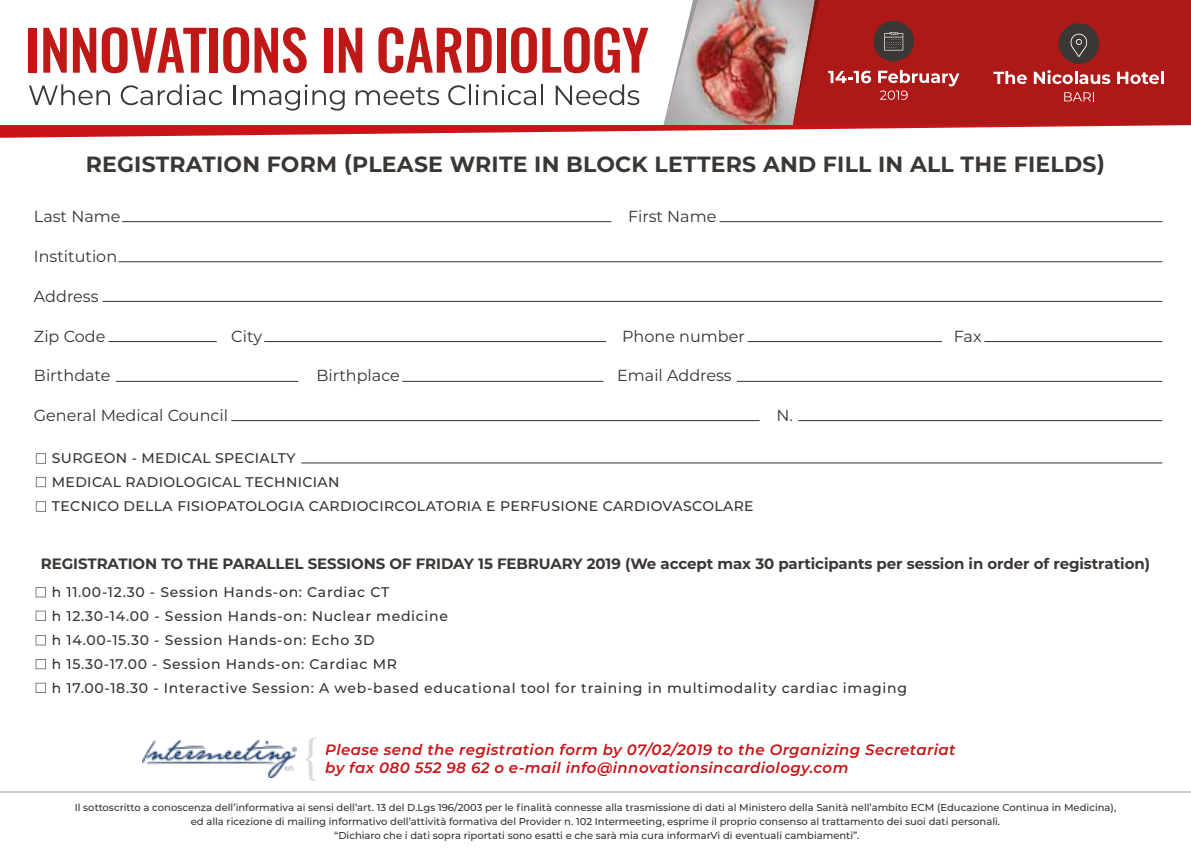
<style>
.page{position:relative;width:1191px;height:851px;background:#fff}
.page>*{position:absolute;margin:0;border:0;box-sizing:border-box;transform-origin:0 0}
.t1{font:700 22px "Montserrat";letter-spacing:.01em;color:#3b3735}
.t2{font:16px "Montserrat";color:#333}
.t3{font:italic 600 15px/18px "Montserrat";letter-spacing:.025em;color:#c91517}
.t4{font:700 15px "Montserrat";letter-spacing:-.005em;color:#3b3735}
.t5{font:500 14px/24px "Montserrat";letter-spacing:.05em;color:#333}
.t6{font:500 14px/24px "Montserrat";letter-spacing:.025em;color:#333}
.t7{font:500 10px/14px "Montserrat";color:#333;text-align:center}
</style>
<div class="page">
<svg style="left:0;top:0;width:1191px;height:138px"></svg>
<svg style="left:36px;top:587px;width:10px;height:10px"></svg>
<svg style="left:36px;top:610px;width:10px;height:10px"></svg>
<svg style="left:36px;top:635px;width:10px;height:10px"></svg>
<svg style="left:36px;top:659px;width:10px;height:10px"></svg>
<svg style="left:36px;top:682px;width:10px;height:10px"></svg>
<hr style="left:0;top:791px;width:1191px;height:1px;background:#cdcccc">
<img style="left:142px;top:740px;width:155px;height:37px">
<svg style="left:305px;top:737px;width:12px;height:44px"></svg>
<svg style="left:36px;top:453px;width:10px;height:10px"></svg>
<svg style="left:36px;top:477px;width:10px;height:10px"></svg>
<svg style="left:36px;top:501px;width:10px;height:10px"></svg>
<hr style="left:122px;top:221px;width:489px;height:1px;background:#333">
<hr style="left:118px;top:261px;width:1044px;height:1px;background:#333">
<hr style="left:102px;top:301px;width:1060px;height:1px;background:#333">
<hr style="left:109px;top:341px;width:108px;height:1px;background:#333">
<hr style="left:116px;top:381px;width:182px;height:1px;background:#333">
<hr style="left:231px;top:420px;width:528px;height:1px;background:#333">
<hr style="left:301px;top:462px;width:861px;height:1px;background:#333">
<hr style="left:798px;top:420px;width:364px;height:1px;background:#333">
<hr style="left:402px;top:381px;width:201px;height:1px;background:#333">
<hr style="left:737px;top:381px;width:425px;height:1px;background:#333">
<hr style="left:264px;top:341px;width:342px;height:1px;background:#333">
<hr style="left:747px;top:341px;width:195px;height:1px;background:#333">
<hr style="left:984px;top:341px;width:178px;height:1px;background:#333">
<hr style="left:719px;top:221px;width:443px;height:1px;background:#333">
<h1 class="t1" style="left:86px;top:148px;width:1020px">REGISTRATION FORM (PLEASE WRITE IN BLOCK LETTERS AND FILL IN ALL THE FIELDS)</h1>
<h2 class="t2" style="left:34px;top:205px;width:88px">Last Name</h2>
<h2 class="t2" style="left:628px;top:205px;width:90px">First Name</h2>
<h2 class="t2" style="left:34px;top:245px;width:85px">Institution</h2>
<h2 class="t2" style="left:34px;top:285px;width:66px">Address</h2>
<h2 class="t2" style="left:34px;top:325px;width:73px">Zip Code</h2>
<h2 class="t2" style="left:34px;top:364px;width:78px">Birthdate</h2>
<h2 class="t2" style="left:316px;top:364px;width:85px">Birthplace</h2>
<h2 class="t2" style="left:617px;top:364px;width:116px">Email Address</h2>
<h2 class="t2" style="left:34px;top:404px;width:196px">General Medical Council</h2>
<h2 class="t2" style="left:776px;top:404px;width:18px">N.</h2>
<h3 class="t6" style="left:52px;top:446px;width:703px">SURGEON - MEDICAL SPECIALTY<br>MEDICAL RADIOLOGICAL TECHNICIAN<br>TECNICO DELLA FISIOPATOLOGIA CARDIOCIRCOLATORIA E PERFUSIONE CARDIOVASCOLARE</h3>
<h2 class="t2" style="left:231px;top:325px;width:32px">City</h2>
<h2 class="t2" style="left:622px;top:325px;width:124px">Phone number</h2>
<h2 class="t2" style="left:953px;top:325px;width:29px">Fax</h2>
<h3 class="t4" style="left:41px;top:552px;width:1110px">REGISTRATION TO THE PARALLEL SESSIONS OF FRIDAY 15 FEBRUARY 2019 (We accept max 30 participants per session in order of registration)</h3>
<p class="t5" style="left:52px;top:579px;width:856px">h 11.00-12.30 - Session Hands-on: Cardiac CT<br>h 12.30-14.00 - Session Hands-on: Nuclear medicine<br>h 14.00-15.30 - Session Hands-on: Echo 3D<br>h 15.30-17.00 - Session Hands-on: Cardiac MR<br>h 17.00-18.30 - Interactive Session: A web-based educational tool for training in multimodality cardiac imaging</p>
<h3 class="t3" style="left:325px;top:739px;width:632px">Please send the registration form by 07/02/2019 to the Organizing Secretariat by fax 080 552 98 62 o e-mail info@innovationsincardiology.com</h3>
<p class="t7" style="left:75px;top:799px;width:1043px">Il sottoscritto a conoscenza dell’informativa ai sensi dell’art. 13 del D.Lgs 196/2003 per le finalità connesse alla trasmissione di dati al Ministero della Sanità nell’ambito ECM (Educazione Continua in Medicina), ed alla ricezione di mailing informativo dell’attività formativa del Provider n. 102 Intermeeting, esprime il proprio consenso al trattamento dei suoi dati personali.<br>“Dichiaro che i dati sopra riportati sono esatti e che sarà mia cura informarVi di eventuali cambiamenti”.</p>
</div>
